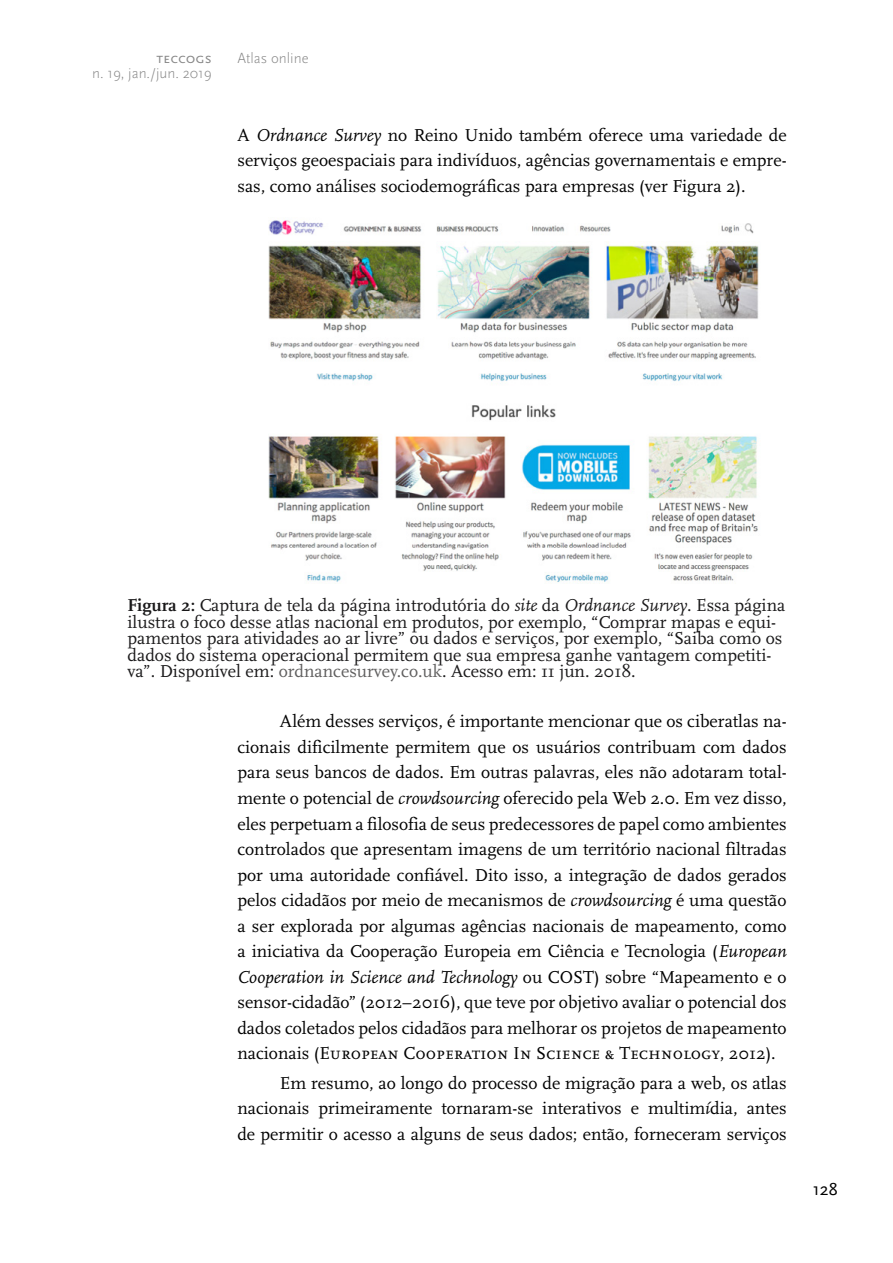
<style>
.page{position:relative;width:893px;height:1263px;background:#fff}
.page>*{position:absolute;margin:0;border:0;box-sizing:border-box;transform-origin:0 0}
.t1{font:18px/25.5px "Scala";color:#000;text-align:justify}
.t2{font:18px/16.5px "Scala";color:#191819}
.t3{font:18px "Scala Caps";color:#000}
.t4{font:18px "Scala Sans";color:#000}
.t5{font:300 15px "Scala Sans";color:#878787}
.t6{font:15px "Scala Sans Caps";color:#878787}
.s1{font-style:italic}
.s2{font-weight:700}
.s3{color:#5f5e5e}
.s4{font-family:"Scala Caps"}
.s5{font-family:"Scala"}
</style>
<div class="page">
<img style="left:268px;top:220px;width:491px;height:362px">
<p class="t6" style="left:156px;top:50px;width:57px">teccogs</p>
<p class="t5" style="left:237px;top:50px;width:73px">Atlas online</p>
<p class="t5" style="left:92px;top:65px;width:121px">n. 19, jan./jun. 2019</p>
<p class="t1" style="left:237px;top:123px;width:551px">A <span class="s1">Ordnance Survey</span> no Reino Unido também oferece uma variedade de serviços geoespaciais para indivíduos, agências governamentais e empre&shy;sas, como análises sociodemográficas para empresas (ver Figura 2).</p>
<p class="t2" style="left:128px;top:597px;width:659px"><span class="s2">Figura 2:</span> Captura de tela da página introdutória do <span class="s1">site</span> da <span class="s1">Ordnance Survey</span>. Essa página ilustra o foco desse atlas nacional em produtos, por exemplo, “Comprar mapas e equi&shy;pamentos para atividades ao ar livre” ou dados e serviços, por exemplo, “Saiba como os dados do sistema operacional permitem que sua empresa ganhe vantagem competiti&shy;va”. Disponível em: <span class="s3">ordnancesurvey.co.uk</span>. Acesso em: 11 jun. 2018.</p>
<p class="t1" style="left:237px;top:709px;width:551px;text-indent:43px">Além desses serviços, é importante mencionar que os ciberatlas na&shy;cionais dificilmente permitem que os usuários contribuam com dados para seus bancos de dados. Em outras palavras, eles não adotaram total&shy;mente o potencial de <span class="s1">crowdsourcing</span> oferecido pela Web 2.0. Em vez disso, eles perpetuam a filosofia de seus predecessores de papel como ambientes controlados que apresentam imagens de um território nacional filtradas por uma autoridade confiável. Dito isso, a integração de dados gerados pelos cidadãos por meio de mecanismos de <span class="s1">crowdsourcing</span> é uma questão a ser explorada por algumas agências nacionais de mapeamento, como a iniciativa da Cooperação Europeia em Ciência e Tecnologia (<span class="s1">European Cooperation in Science and Technology</span> ou <span class="s4">COST</span>) sobre “Mapeamento e o sensor-cidadão” (2012–2016), que teve por objetivo avaliar o potencial dos dados coletados pelos cidadãos para melhorar os projetos de mapeamento</p>
<p class="t3" style="left:237px;top:1043px;width:540px"><span class="s5">nacionais (</span>European Cooperation In Science &amp; Technology, <span class="s5">2012).</span></p>
<p class="t1" style="left:237px;top:1070px;width:551px;text-indent:43px">Em resumo, ao longo do processo de migração para a web, os atlas nacionais primeiramente tornaram-se interativos e multim<span class="s1">í</span>dia, antes de permitir o acesso a alguns de seus dados; então, forneceram serviços</p>
<p class="t4" style="left:813px;top:1180px;width:26px">128</p>
</div>
